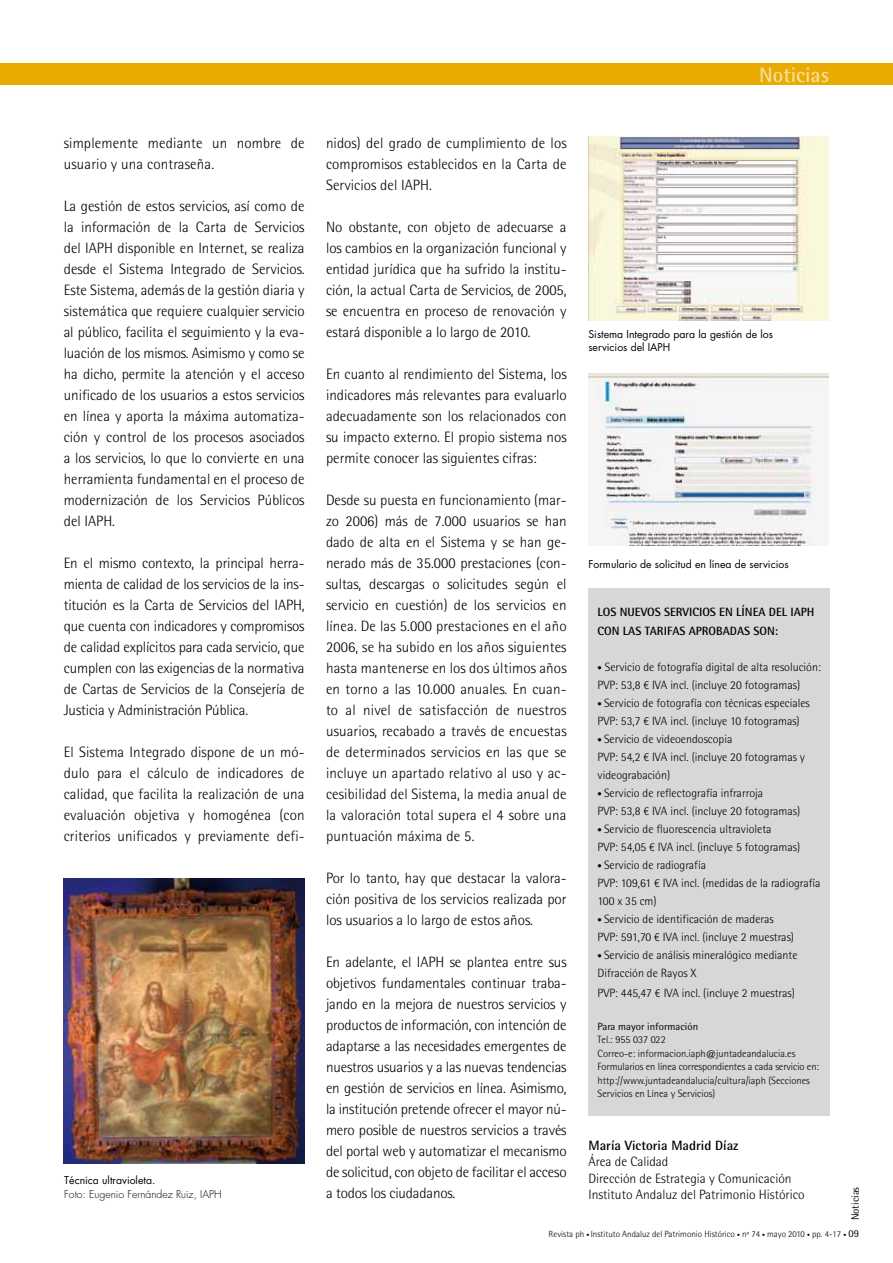
<style>
.page{position:relative;width:893px;height:1263px;background:#fff}
.page>*{position:absolute;margin:0;border:0;box-sizing:border-box;transform-origin:0 0}
.t1{font:700 21px "Rotis Semi Sans";color:#f6dd99}
.t2{font:300 15px/21px "Rotis Semi Sans";color:#000;text-align:justify}
.t3{font:300 13.5px/16.5px "Rotis Semi Sans";color:#000}
.t4{font:700 13.5px "Rotis Semi Sans";color:#000}
.t5{font:300 12px/18px "Rotis Semi Sans";color:#000}
.t6{font:700 12px "Rotis Semi Sans";color:#000}
.t7{font:300 10.5px/13.5px "Rotis Semi Sans";color:#000}
.t8{font:10.5px/13.5px "Futura";color:#000}
.t9{font:300 10.5px "Futura";color:#000}
.t10{font:10.5px "Rotis Semi Sans";color:#000}
.t11{font:300 9px "Rotis Semi Sans";color:#000}
.s1{font-size:9px}
.s2{font-size:6px}
.s3{font-weight:400;font-size:10.5px}
</style>
<div class="page">
<div style="left:0;top:64px;width:893px;height:21px;background:#e9ab00"></div>
<img style="left:588px;top:136px;width:241px;height:185px">
<img style="left:588px;top:373px;width:241px;height:172px">
<div style="left:588px;top:588px;width:242px;height:528px;background:#d5d7d8"></div>
<img style="left:64px;top:879px;width:241px;height:284px">
<h1 class="t1" style="left:759px;top:62px;width:72px">NOTICIAS</h1>
<p class="t2" style="left:64px;top:132px;width:242px">simplemente mediante un nombre de usuario y una contraseña.</p>
<p class="t2" style="left:64px;top:195px;width:242px">La gestión de estos servicios, así como de la información de la Carta de Servicios del IAPH disponible en Internet, se realiza desde el Sistema Integrado de Servicios.<br>Este Sistema, además de la gestión diaria y sistemática que requiere cualquier servicio al público, facilita el seguimiento y la eva&shy;luación de los mismos. Asimismo y como se ha dicho, permite la atención y el acceso unificado de los usuarios a estos servicios en línea y aporta la máxima automatiza&shy;ción y control de los procesos asociados a los servicios, lo que lo convierte en una herramienta fundamental en el proceso de modernización de los Servicios Públicos del IAPH.</p>
<p class="t2" style="left:64px;top:552px;width:242px">En el mismo contexto, la principal herra&shy;mienta de calidad de los servicios de la ins&shy;titución es la Carta de Servicios del IAPH, que cuenta con indicadores y compromisos de calidad explícitos para cada servicio, que cumplen con las exigencias de la normativa de Cartas de Servicios de la Consejería de Justicia y Administración Pública.</p>
<p class="t2" style="left:64px;top:741px;width:242px">El Sistema Integrado dispone de un mó&shy;dulo para el cálculo de indicadores de calidad, que facilita la realización de una evaluación objetiva y homogénea (con criterios unificados y previamente defi-</p>
<p class="t8" style="left:64px;top:1173px;width:92px">Técnica ultravioleta.</p>
<p class="t9" style="left:64px;top:1187px;width:159px">Foto: Eugenio Fernández Ruiz, IAPH</p>
<p class="t2" style="left:326px;top:132px;width:242px">nidos) del grado de cumplimiento de los compromisos establecidos en la Carta de Servicios del IAPH.</p>
<p class="t2" style="left:326px;top:216px;width:242px">No obstante, con objeto de adecuarse a los cambios en la organización funcional y entidad jurídica que ha sufrido la institu&shy;ción, la actual Carta de Servicios, de 2005, se encuentra en proceso de renovación y estará disponible a lo largo de 2010.</p>
<p class="t2" style="left:326px;top:363px;width:242px">En cuanto al rendimiento del Sistema, los indicadores más relevantes para evaluarlo adecuadamente son los relacionados con su impacto externo. El propio sistema nos permite conocer las siguientes cifras:</p>
<p class="t2" style="left:326px;top:489px;width:242px">Desde su puesta en funcionamiento (mar&shy;zo 2006) más de 7.000 usuarios se han dado de alta en el Sistema y se han ge&shy;nerado más de 35.000 prestaciones (con&shy;sultas, descargas o solicitudes según el servicio en cuestión) de los servicios en línea. De las 5.000 prestaciones en el año 2006, se ha subido en los años siguientes hasta mantenerse en los dos últimos años en torno a las 10.000 anuales. En cuan&shy;to al nivel de satisfacción de nuestros usuarios, recabado a través de encuestas de determinados servicios en las que se incluye un apartado relativo al uso y ac&shy;cesibilidad del Sistema, la media anual de la valoración total supera el 4 sobre una puntuación máxima de 5.</p>
<p class="t2" style="left:326px;top:867px;width:242px">Por lo tanto, hay que destacar la valora&shy;ción positiva de los servicios realizada por los usuarios a lo largo de estos años.</p>
<p class="t2" style="left:326px;top:951px;width:242px">En adelante, el IAPH se plantea entre sus objetivos fundamentales continuar traba&shy;jando en la mejora de nuestros servicios y productos de información, con intención de adaptarse a las necesidades emergentes de nuestros usuarios y a las nuevas tendencias en gestión de servicios en línea. Asimismo, la institución pretende ofrecer el mayor nú&shy;mero posible de nuestros servicios a través del portal web y automatizar el mecanismo de solicitud, con objeto de facilitar el acceso a todos los ciudadanos.</p>
<p class="t8" style="left:588px;top:327px;width:186px">Sistema Integrado para la gestión de los servicios del IAPH</p>
<p class="t8" style="left:588px;top:557px;width:202px">Formulario de solicitud en línea de servicios</p>
<p class="t6" style="left:598px;top:604px;width:30px">LOS NUEVOS</p>
<p class="t6" style="left:664px;top:604px;width:7px">SERVICIOS</p>
<p class="t6" style="left:719px;top:604px;width:34px">EN LÍNEA</p>
<p class="t6" style="left:769px;top:604px;width:7px">DEL</p>
<p class="t6" style="left:790px;top:604px;width:26px">IAPH</p>
<p class="t6" style="left:598px;top:624px;width:33px">CON LAS</p>
<p class="t6" style="left:645px;top:624px;width:7px">TARIFAS</p>
<p class="t6" style="left:689px;top:624px;width:8px">APROBADAS</p>
<p class="t6" style="left:753px;top:624px;width:26px">SON :</p>
<p class="t5" style="left:598px;top:658px;width:225px"><span class="s1">•</span> Servicio de fotografía digital de alta resolución:<br>PVP: 53,8 € IVA incl. (incluye 20 fotogramas)</p>
<p class="t5" style="left:598px;top:694px;width:214px"><span class="s1">•</span> Servicio de fotografía con técnicas especiales<br>PVP: 53,7 € IVA incl. (incluye 10 fotogramas)</p>
<p class="t5" style="left:598px;top:730px;width:209px"><span class="s1">•</span> Servicio de videoendoscopia<br>PVP: 54,2 € IVA incl. (incluye 20 fotogramas y videograbación)</p>
<p class="t5" style="left:598px;top:784px;width:204px"><span class="s1">•</span> Servicio de reflectografía infrarroja<br>PVP: 53,8 € IVA incl. (incluye 20 fotogramas)</p>
<p class="t5" style="left:598px;top:820px;width:204px"><span class="s1">•</span> Servicio de fluorescencia ultravioleta<br>PVP: 54,05 € IVA incl. (incluye 5 fotogramas)</p>
<p class="t5" style="left:598px;top:856px;width:224px"><span class="s1">•</span> Servicio de radiografía<br>PVP: 109,61 € IVA incl. (medidas de la radiografía<br>100 x 35 cm)</p>
<p class="t5" style="left:598px;top:910px;width:198px"><span class="s1">•</span> Servicio de identificación de maderas<br>PVP: 591,70 € IVA incl. (incluye 2 muestras)</p>
<p class="t5" style="left:598px;top:946px;width:201px"><span class="s1">•</span> Servicio de análisis mineralógico mediante<br>Difracción de Rayos X</p>
<p class="t5" style="left:598px;top:984px;width:199px">PVP: 445,47 € IVA incl. (incluye 2 muestras)</p>
<p class="t10" style="left:598px;top:1020px;width:102px">Para mayor información</p>
<p class="t7" style="left:598px;top:1033px;width:223px">Tel.: 955 037 022<br>Correo-e: informacion.iaph@juntadeandalucia.es Formularios en línea correspondientes a cada servicio en: http://www.juntadeandalucia/cultura/iaph (Secciones Servicios en Línea y Servicios)</p>
<p class="t4" style="left:588px;top:1137px;width:151px">MARÍA VICTORIA MADRID DÍAZ</p>
<p class="t3" style="left:588px;top:1153px;width:218px">Área de Calidad<br>Dirección de Estrategia y Comunicación<br>Instituto Andaluz del Patrimonio Histórico</p>
<p class="t10" style="left:849px;top:1220px;width:35px;rotate:-90deg">Noticias</p>
<p class="t11" style="left:549px;top:1229px;width:312px">Revista ph <span class="s2">•</span> Instituto Andaluz del Patrimonio Histórico <span class="s2">•</span> nº 74 <span class="s2">•</span> mayo 2010 <span class="s2">•</span> pp. 4-17 <span class="s2">•</span> <span class="s3">09</span></p>
</div>
